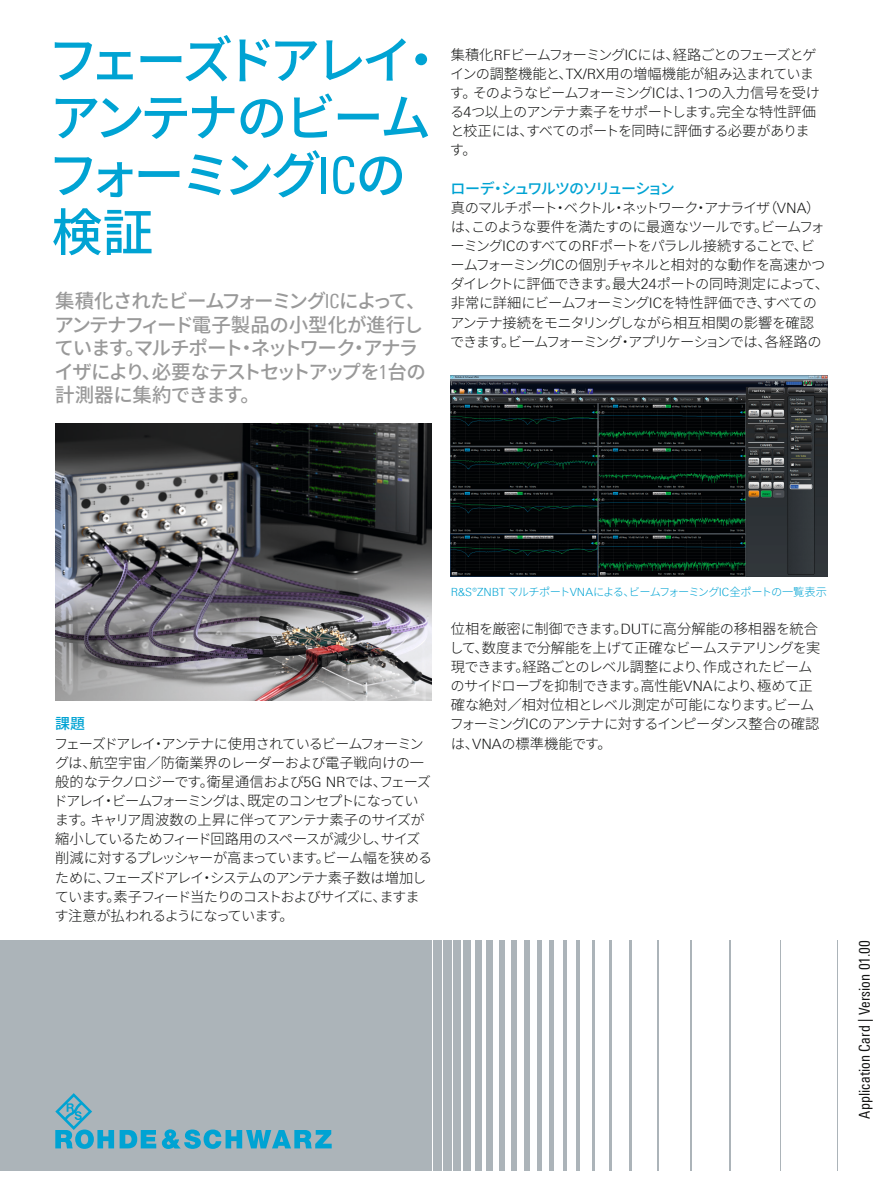
<style>
.page{position:relative;width:893px;height:1191px;background:#fff}
.page>*{position:absolute;margin:0;border:0;box-sizing:border-box;transform-origin:0 0}
.t1{font:500 51px/57.4px "Source Han Sans JP";letter-spacing:-.095em;color:#00a3d3}
.t2{font:500 19.5px/23.4px "Source Han Sans JP";letter-spacing:-.08em;color:#999}
.t3{font:15px "Linotype Univers 420 Cn";letter-spacing:.005em;color:#131413}
.t4{font:500 15px "Source Han Sans JP";letter-spacing:-.085em;color:#00a3d3}
.t5{font:300 14.25px/19.2px "Source Han Sans JP";letter-spacing:-.065em;color:#131413}
.t6{font:300 14.25px/19.2px "Source Han Sans JP";letter-spacing:-.045em;color:#131413}
.t7{font:300 11.25px "Source Han Sans JP";letter-spacing:-.075em;color:#00a3d3}
.s1{font-family:"Linotype Univers 420 Cn";font-weight:400}
.s2{font-family:"Linotype Univers 330"}
</style>
<div class="page">
<img style="left:55px;top:423px;width:377px;height:278px">
<img style="left:451px;top:375px;width:376px;height:201px">
<div style="left:0;top:940px;width:432px;height:230px;background:#acb4b9"></div>
<div style="left:433px;top:940px;width:9px;height:230px;background:#acb4b9"></div>
<div style="left:443px;top:940px;width:8px;height:230px;background:#acb4b9"></div>
<div style="left:453px;top:940px;width:8px;height:230px;background:#acb4b9"></div>
<div style="left:464px;top:940px;width:7px;height:230px;background:#acb4b9"></div>
<div style="left:475px;top:940px;width:6px;height:230px;background:#acb4b9"></div>
<div style="left:487px;top:940px;width:6px;height:230px;background:#acb4b9"></div>
<div style="left:499px;top:940px;width:6px;height:230px;background:#acb4b9"></div>
<div style="left:511px;top:940px;width:6px;height:230px;background:#acb4b9"></div>
<div style="left:524px;top:940px;width:5px;height:230px;background:#acb4b9"></div>
<hr style="left:537px;top:940px;width:4px;height:230px;background:#acb4b9">
<hr style="left:550px;top:940px;width:4px;height:230px;background:#acb4b9">
<hr style="left:563px;top:940px;width:4px;height:230px;background:#acb4b9">
<hr style="left:576px;top:940px;width:4px;height:230px;background:#acb4b9">
<hr style="left:592px;top:940px;width:3px;height:230px;background:#acb4b9">
<hr style="left:609px;top:940px;width:3px;height:230px;background:#acb4b9">
<hr style="left:630px;top:940px;width:2px;height:230px;background:#acb4b9">
<hr style="left:658px;top:940px;width:1px;height:230px;background:#acb4b9">
<hr style="left:690px;top:940px;width:2px;height:230px;background:#acb4b9">
<hr style="left:730px;top:940px;width:1px;height:230px;background:#acb4b9">
<hr style="left:780px;top:940px;width:1px;height:230px;background:#acb4b9">
<hr style="left:837px;top:940px;width:1px;height:230px;background:#acb4b9">
<svg style="left:120px;top:1130px;width:36px;height:18px"></svg>
<svg style="left:55px;top:1093px;width:59px;height:56px"></svg>
<svg style="left:162px;top:1129px;width:170px;height:20px"></svg>
<h1 class="t1" style="left:48px;top:32px;width:401px">フェーズドアレイ・アンテナのビームフォーミング<span class="s1">IC</span>の検証</h1>
<h2 class="t2" style="left:55px;top:290px;width:373px">集積化されたビームフォーミング<span class="s1">IC</span>によって、アンテナフィード電子製品の小型化が進行しています。マルチポート・ネットワーク・アナライザにより、必要なテストセットアップを<span class="s1">1</span>台の計測器に集約できます。</h2>
<p class="t5" style="left:450px;top:45px;width:372px">集積化<span class="s2">RF</span>ビームフォーミング<span class="s2">IC</span>には、経路ごとのフェーズとゲインの調整機能と、<span class="s2">TX/RX</span>用の増幅機能が組み込まれています。そのようなビームフォーミング<span class="s2">IC</span>は、<span class="s2">1</span>つの入力信号を受ける<span class="s2">4</span>つ以上のアンテナ素子をサポートします。完全な特性評価と校正には、すべてのポートを同時に評価する必要があります。</p>
<p class="t4" style="left:451px;top:180px;width:226px">ローデ・シュワルツのソリューション</p>
<p class="t5" style="left:450px;top:198px;width:380px">真のマルチポート・ベクトル・ネットワーク・アナライザ（<span class="s2">VNA</span>）は、このような要件を満たすのに最適なツールです。ビームフォーミング<span class="s2">IC</span>のすべての<span class="s2">RF</span>ポートをパラレル接続することで、ビームフォーミング<span class="s2">IC</span>の個別チャネルと相対的な動作を高速かつダイレクトに評価できます。最大<span class="s2">24</span>ポートの同時測定によって、非常に詳細にビームフォーミング<span class="s2">IC</span>を特性評価でき、すべてのアンテナ接続をモニタリングしながら相互相関の影響を確認できます。ビームフォーミング・アプリケーションでは、各経路の</p>
<p class="t4" style="left:55px;top:715px;width:31px">課題</p>
<p class="t5" style="left:54px;top:734px;width:380px">フェーズドアレイ・アンテナに使用されているビームフォーミングは、航空宇宙／防衛業界のレーダーおよび電子戦向けの一般的なテクノロジーです。衛星通信および<span class="s2">5G NR</span>では、フェーズドアレイ・ビームフォーミングは、既定のコンセプトになっています。キャリア周波数の上昇に伴ってアンテナ素子のサイズが縮小しているためフィード回路用のスペースが減少し、サイズ削減に対するプレッシャーが高まっています。ビーム幅を狭めるために、フェーズドアレイ・システムのアンテナ素子数は増加しています。素子フィード当たりのコストおよびサイズに、ますます注意が払われるようになっています。</p>
<p class="t7" style="left:451px;top:585px;width:378px"><span class="s2">R&amp;S®ZNBT</span> マルチポート<span class="s2">VNA</span>による、ビームフォーミング<span class="s2">IC</span>全ポートの一覧表示</p>
<p class="t6" style="left:450px;top:619px;width:372px">位相を厳密に制御できます。<span class="s2">DUT</span>に高分解能の移相器を統合して、数度まで分解能を上げて正確なビームステアリングを実現できます。経路ごとのレベル調整により、作成されたビームのサイドローブを抑制できます。高性能<span class="s2">VNA</span>により、極めて正確な絶対／相対位相とレベル測定が可能になります。ビームフォーミング<span class="s2">IC</span>のアンテナに対するインピーダンス整合の確認は、<span class="s2">VNA</span>の標準機能です。</p>
<p class="t3" style="left:856px;top:1118px;width:180px;rotate:-90deg">Application Card | Version 01.00</p>
</div>
